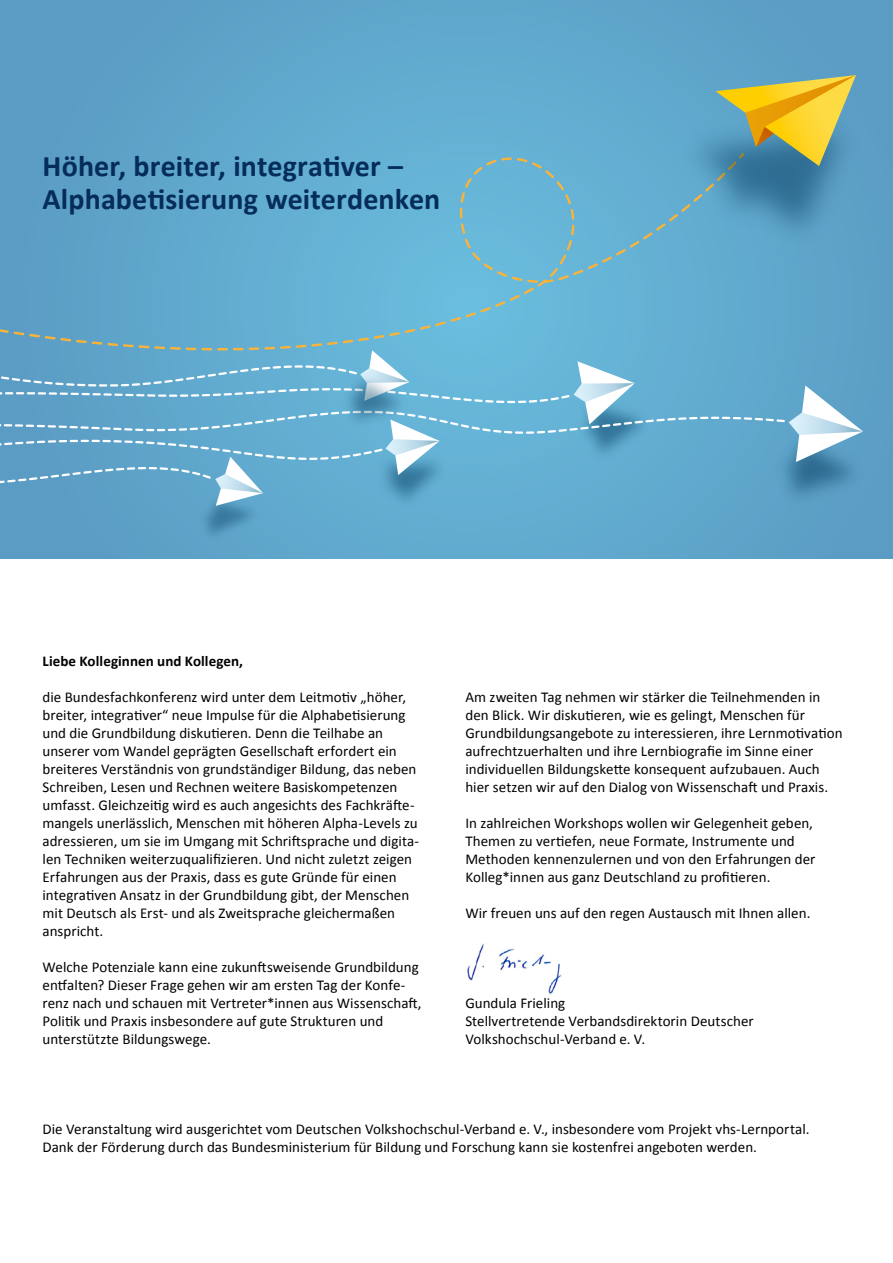
<style>
.page{position:relative;width:893px;height:1263px;background:#fff}
.page>*{position:absolute;margin:0;border:0;box-sizing:border-box;transform-origin:0 0}
.t1{font:700 30px/33px "Calibri";letter-spacing:.005em;color:#052c5a}
.t2{font:15px/18px "Calibri";color:#000}
.t3{font:700 15px "Calibri";letter-spacing:.005em;color:#000}
</style>
<div class="page">
<div style="left:0;top:0;width:893px;height:558px;background:#5fa5ca"></div>
<svg style="left:0;top:385px;width:863px;height:121px"></svg>
<svg style="left:0;top:147px;width:739px;height:245px"></svg>
<img style="left:307px;top:338px;width:137px;height:124px">
<img style="left:655px;top:143px;width:188px;height:127px">
<svg style="left:716px;top:75px;width:140px;height:91px"></svg>
<img style="left:467px;top:944px;width:95px;height:50px">
<h1 class="t1" style="left:43px;top:149px;width:399px">Höher, breiter, integrativer –<br>Alphabetisierung weiterdenken</h1>
<p class="t3" style="left:43px;top:651px;width:202px">Liebe Kolleginnen und Kollegen,</p>
<p class="t2" style="left:43px;top:688px;width:378px">die Bundesfachkonferenz wird unter dem Leitmotiv „höher, breiter, integrativer“ neue Impulse für die Alphabetisierung und die Grundbildung diskutieren. Denn die Teilhabe an unserer vom Wandel geprägten Gesellschaft erfordert ein breiteres Verständnis von grundständiger Bildung, das neben Schreiben, Lesen und Rechnen weitere Basiskompetenzen umfasst. Gleichzeitig wird es auch angesichts des Fachkräfte&shy;mangels unerlässlich, Menschen mit höheren Alpha-Levels zu adressieren, um sie im Umgang mit Schriftsprache und digita&shy;len Techniken weiterzuqualifizieren. Und nicht zuletzt zeigen Erfahrungen aus der Praxis, dass es gute Gründe für einen integrativen Ansatz in der Grundbildung gibt, der Menschen mit Deutsch als Erst- und als Zweitsprache gleichermaßen anspricht.</p>
<p class="t2" style="left:43px;top:958px;width:381px">Welche Potenziale kann eine zukunftsweisende Grundbildung entfalten? Dieser Frage gehen wir am ersten Tag der Konfe&shy;renz nach und schauen mit Vertreter*innen aus Wissenschaft, Politik und Praxis insbesondere auf gute Strukturen und unterstützte Bildungswege.</p>
<p class="t2" style="left:465px;top:688px;width:379px">Am zweiten Tag nehmen wir stärker die Teilnehmenden in den Blick. Wir diskutieren, wie es gelingt, Menschen für Grundbildungsangebote zu interessieren, ihre Lernmotivation aufrechtzuerhalten und ihre Lernbiografie im Sinne einer individuellen Bildungskette konsequent aufzubauen. Auch hier setzen wir auf den Dialog von Wissenschaft und Praxis.</p>
<p class="t2" style="left:465px;top:814px;width:351px">In zahlreichen Workshops wollen wir Gelegenheit geben, Themen zu vertiefen, neue Formate, Instrumente und Methoden kennenzulernen und von den Erfahrungen der Kolleg*innen aus ganz Deutschland zu profitieren.</p>
<p class="t2" style="left:465px;top:904px;width:347px">Wir freuen uns auf den regen Austausch mit Ihnen allen.</p>
<p class="t2" style="left:465px;top:994px;width:290px">Gundula Frieling<br>Stellvertretende Verbandsdirektorin Deutscher<br>Volkshochschul-Verband e. V.</p>
<p class="t2" style="left:43px;top:1120px;width:768px">Die Veranstaltung wird ausgerichtet vom Deutschen Volkshochschul-Verband e. V., insbesondere vom Projekt vhs-Lernportal.<br>Dank der Förderung durch das Bundesministerium für Bildung und Forschung kann sie kostenfrei angeboten werden.</p>
</div>
